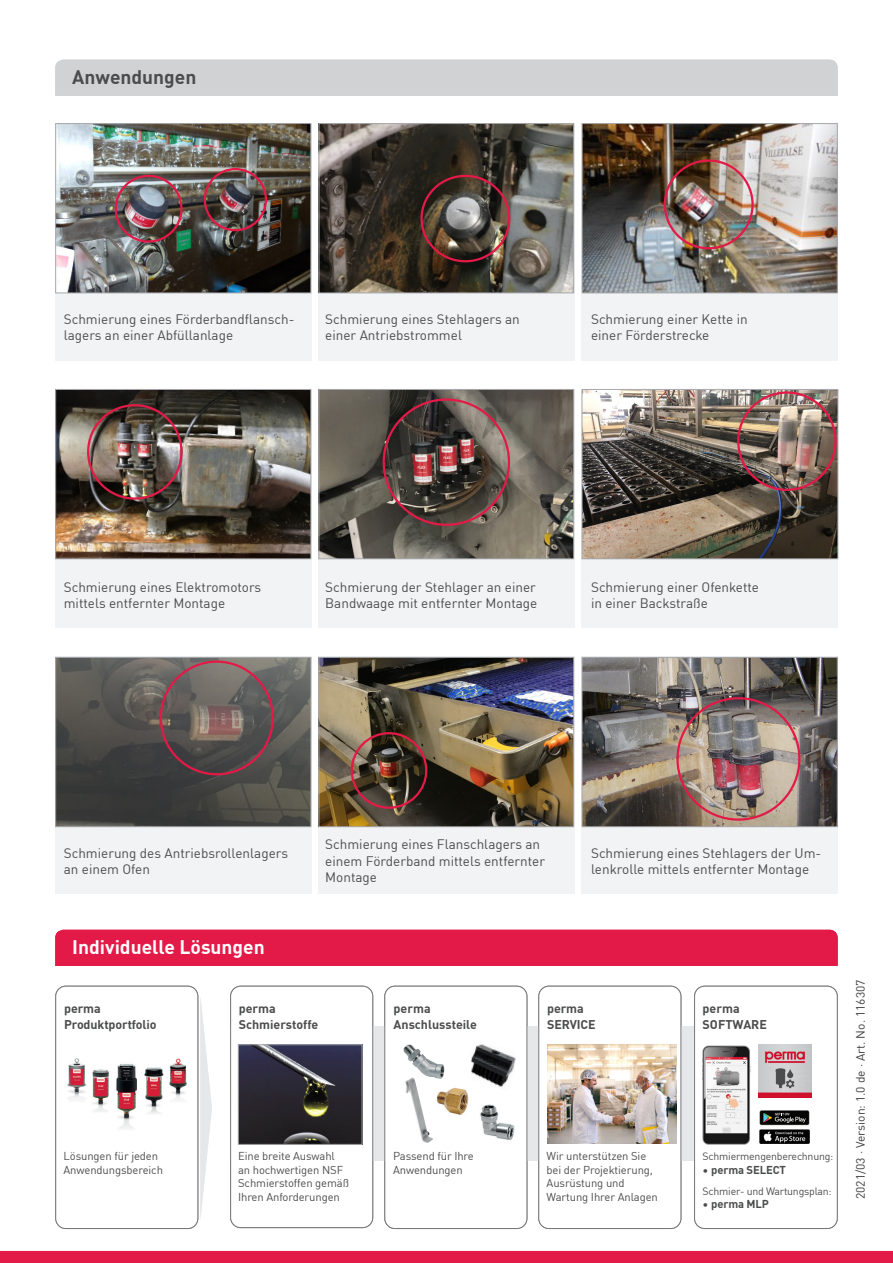
<style>
.page{position:relative;width:893px;height:1263px;background:#fff}
.page>*{position:absolute;margin:0;border:0;box-sizing:border-box;transform-origin:0 0}
.t1{font:700 19.2px "DIN Pro";color:#fff}
.t2{font:700 19.2px "DIN Pro";color:#4b4c4d}
.t3{font:13.5px/16.5px "DIN Pro";color:#4b4c4d}
.t4{font:700 12.45px "DIN Pro";letter-spacing:-.005em;color:#4b4c4d}
.t5{font:12px "DIN Pro";color:#3e3e3f}
.t6{font:11.25px/13.5px "DIN Pro";letter-spacing:-.01em;color:#4b4c4d}
.t7{font:700 11.25px "DIN Pro";letter-spacing:-.01em;color:#4b4c4d}
.t8{font:10.5px "DIN Pro";letter-spacing:-.02em;color:#4b4c4d}
.s1{font-weight:400}
</style>
<div class="page">
<div style="left:0;top:1251px;width:893px;height:12px;background:#e31a47"></div>
<div style="left:55px;top:986px;width:143px;height:243px;border:1px solid #76787b;border-radius:10px"></div>
<div style="left:55px;top:123px;width:256px;height:237px;background:#f2f3f4"></div>
<div style="left:318px;top:123px;width:257px;height:237px;background:#f2f3f4"></div>
<div style="left:581px;top:123px;width:257px;height:237px;background:#f2f3f4"></div>
<div style="left:55px;top:390px;width:256px;height:237px;background:#f2f3f4"></div>
<div style="left:318px;top:390px;width:257px;height:237px;background:#f2f3f4"></div>
<div style="left:581px;top:390px;width:257px;height:237px;background:#f2f3f4"></div>
<div style="left:55px;top:657px;width:256px;height:237px;background:#f2f3f4"></div>
<div style="left:318px;top:657px;width:257px;height:237px;background:#f2f3f4"></div>
<div style="left:581px;top:657px;width:257px;height:237px;background:#f2f3f4"></div>
<div style="left:55px;top:930px;width:783px;height:36px;background:#e31a47"></div>
<div style="left:55px;top:60px;width:783px;height:36px;background:#d1d2d4"></div>
<div style="left:230px;top:1026px;width:607px;height:134px;background:#e6e7e9"></div>
<svg style="left:200px;top:998px;width:12px;height:220px"></svg>
<div style="left:385px;top:986px;width:142px;height:242px;background:#fff;border-radius:10px"></div>
<div style="left:384px;top:986px;width:143px;height:243px;border:1px solid #76787b;border-radius:10px"></div>
<div style="left:695px;top:986px;width:142px;height:242px;background:#fff;border-radius:10px"></div>
<div style="left:694px;top:986px;width:144px;height:243px;border:1px solid #76787b;border-radius:10px"></div>
<div style="left:539px;top:986px;width:142px;height:242px;background:#fff;border-radius:10px"></div>
<div style="left:538px;top:986px;width:143px;height:243px;border:1px solid #76787b;border-radius:10px"></div>
<div style="left:231px;top:986px;width:142px;height:241px;background:#fff;border-radius:10px"></div>
<div style="left:230px;top:986px;width:143px;height:242px;border:1px solid #76787b;border-radius:10px"></div>
<img style="left:57px;top:391px;width:252px;height:166px">
<div style="left:55px;top:389px;width:256px;height:170px;border:1px solid #a8a9ad"></div>
<img style="left:320px;top:391px;width:252px;height:166px">
<div style="left:318px;top:389px;width:256px;height:170px;border:1px solid #a8a9ad"></div>
<img style="left:584px;top:391px;width:252px;height:166px">
<div style="left:582px;top:389px;width:256px;height:170px;border:1px solid #a8a9ad"></div>
<img style="left:57px;top:125px;width:252px;height:166px">
<div style="left:55px;top:123px;width:256px;height:170px;border:1px solid #a8a9ad"></div>
<img style="left:321px;top:125px;width:251px;height:166px">
<div style="left:319px;top:123px;width:255px;height:170px;border:1px solid #a8a9ad"></div>
<img style="left:584px;top:125px;width:252px;height:166px">
<div style="left:582px;top:123px;width:256px;height:170px;border:1px solid #a8a9ad"></div>
<img style="left:57px;top:659px;width:252px;height:166px">
<div style="left:55px;top:657px;width:256px;height:170px;border:1px solid #a8a9ad"></div>
<img style="left:321px;top:659px;width:251px;height:166px">
<div style="left:319px;top:657px;width:255px;height:170px;border:1px solid #a8a9ad"></div>
<img style="left:584px;top:659px;width:252px;height:166px">
<div style="left:582px;top:657px;width:256px;height:170px;border:1px solid #a8a9ad"></div>
<div style="left:115px;top:175px;width:68px;height:68px;border:2px solid #e31a47;border-radius:50%"></div>
<div style="left:420px;top:175px;width:90px;height:87px;border:2px solid #e31a47;border-radius:50%"></div>
<div style="left:664px;top:159px;width:90px;height:90px;border:2px solid #e31a47;border-radius:50%"></div>
<img style="left:759px;top:1129px;width:50px;height:15px">
<img style="left:240px;top:1046px;width:120px;height:96px">
<div style="left:238px;top:1044px;width:124px;height:100px;border:1px solid #a8a9ad"></div>
<svg style="left:759px;top:1110px;width:50px;height:15px"></svg>
<img style="left:67px;top:1058px;width:120px;height:71px">
<div style="left:87px;top:404px;width:96px;height:96px;border:2px solid #e31a47;border-radius:50%"></div>
<div style="left:160px;top:660px;width:114px;height:115px;border:2px solid #e31a47;border-radius:50%"></div>
<img style="left:758px;top:1044px;width:53px;height:54px">
<div style="left:676px;top:697px;width:124px;height:124px;border:2px solid #e31a47;border-radius:50%"></div>
<div style="left:204px;top:168px;width:63px;height:63px;border:2px solid #e31a47;border-radius:50%"></div>
<div style="left:351px;top:732px;width:76px;height:77px;border:2px solid #e31a47;border-radius:50%"></div>
<div style="left:737px;top:391px;width:100px;height:100px;border:2px solid #e31a47;border-radius:50%"></div>
<img style="left:547px;top:1044px;width:129px;height:100px">
<img style="left:405px;top:1077px;width:28px;height:66px">
<p class="t2" style="left:72px;top:62px;width:126px">Anwendungen</p>
<p class="t3" style="left:64px;top:310px;width:232px">Schmierung eines Förderbandflansch&shy;lagers an einer Abfüllanlage</p>
<p class="t3" style="left:325px;top:310px;width:196px">Schmierung eines Stehlagers an einer Antriebstrommel</p>
<p class="t3" style="left:591px;top:310px;width:158px">Schmierung einer Kette in einer Förderstrecke</p>
<p class="t3" style="left:64px;top:578px;width:199px">Schmierung eines Elektromotors mittels entfernter Montage</p>
<p class="t3" style="left:325px;top:578px;width:214px">Schmierung der Stehlager an einer<br>Bandwaage mit entfernter Montage</p>
<p class="t3" style="left:591px;top:578px;width:169px">Schmierung einer Ofenkette in einer Backstraße</p>
<p class="t3" style="left:64px;top:844px;width:226px">Schmierung des Antriebsrollenlagers an einem Ofen</p>
<p class="t3" style="left:325px;top:835px;width:221px">Schmierung eines Flanschlagers an einem Förderband mittels entfernter<br>Montage</p>
<p class="t3" style="left:591px;top:844px;width:232px">Schmierung eines Stehlagers der Um&shy;lenkrolle mittels entfernter Montage</p>
<p class="t1" style="left:72px;top:932px;width:194px">Individuelle Lösungen</p>
<p class="t4" style="left:64px;top:999px;width:38px">perma</p>
<p class="t4" style="left:64px;top:1014px;width:94px">Produktportfolio</p>
<p class="t4" style="left:239px;top:999px;width:39px">perma</p>
<p class="t4" style="left:239px;top:1014px;width:81px">Schmierstoffe</p>
<p class="t4" style="left:394px;top:999px;width:39px">perma</p>
<p class="t4" style="left:394px;top:1014px;width:85px">Anschlussteile</p>
<p class="t4" style="left:547px;top:999px;width:38px">perma</p>
<p class="t4" style="left:547px;top:1014px;width:50px">SERVICE</p>
<p class="t4" style="left:703px;top:999px;width:39px">perma</p>
<p class="t4" style="left:703px;top:1014px;width:66px">SOFTWARE</p>
<p class="t6" style="left:64px;top:1149px;width:96px">Lösungen für jeden</p>
<p class="t6" style="left:64px;top:1162px;width:101px">Anwendungsbereich</p>
<p class="t6" style="left:238px;top:1149px;width:112px">Eine breite Auswahl an hochwertigen NSF<br>Schmierstoffen gemäß<br>Ihren Anforderungen</p>
<p class="t6" style="left:393px;top:1149px;width:82px">Passend für Ihre</p>
<p class="t6" style="left:393px;top:1162px;width:71px">Anwendungen</p>
<p class="t6" style="left:547px;top:1149px;width:101px">Wir unterstützen Sie</p>
<p class="t6" style="left:547px;top:1162px;width:108px">bei der Projektierung,</p>
<p class="t6" style="left:547px;top:1176px;width:79px">Ausrüstung und</p>
<p class="t6" style="left:547px;top:1189px;width:113px">Wartung Ihrer Anlagen</p>
<p class="t8" style="left:703px;top:1148px;width:132px">Schmiermengenberechnung:</p>
<p class="t7" style="left:703px;top:1161px;width:85px"><span class="s1">•</span> perma SELECT</p>
<p class="t8" style="left:703px;top:1183px;width:131px">Schmier- und Wartungsplan:</p>
<p class="t7" style="left:703px;top:1195px;width:68px"><span class="s1">•</span> perma MLP</p>
<p class="t5" style="left:851px;top:1199px;width:221px;rotate:-90deg">2021/03 · Version: 1.0 de · Art. No. 116307</p>
</div>
